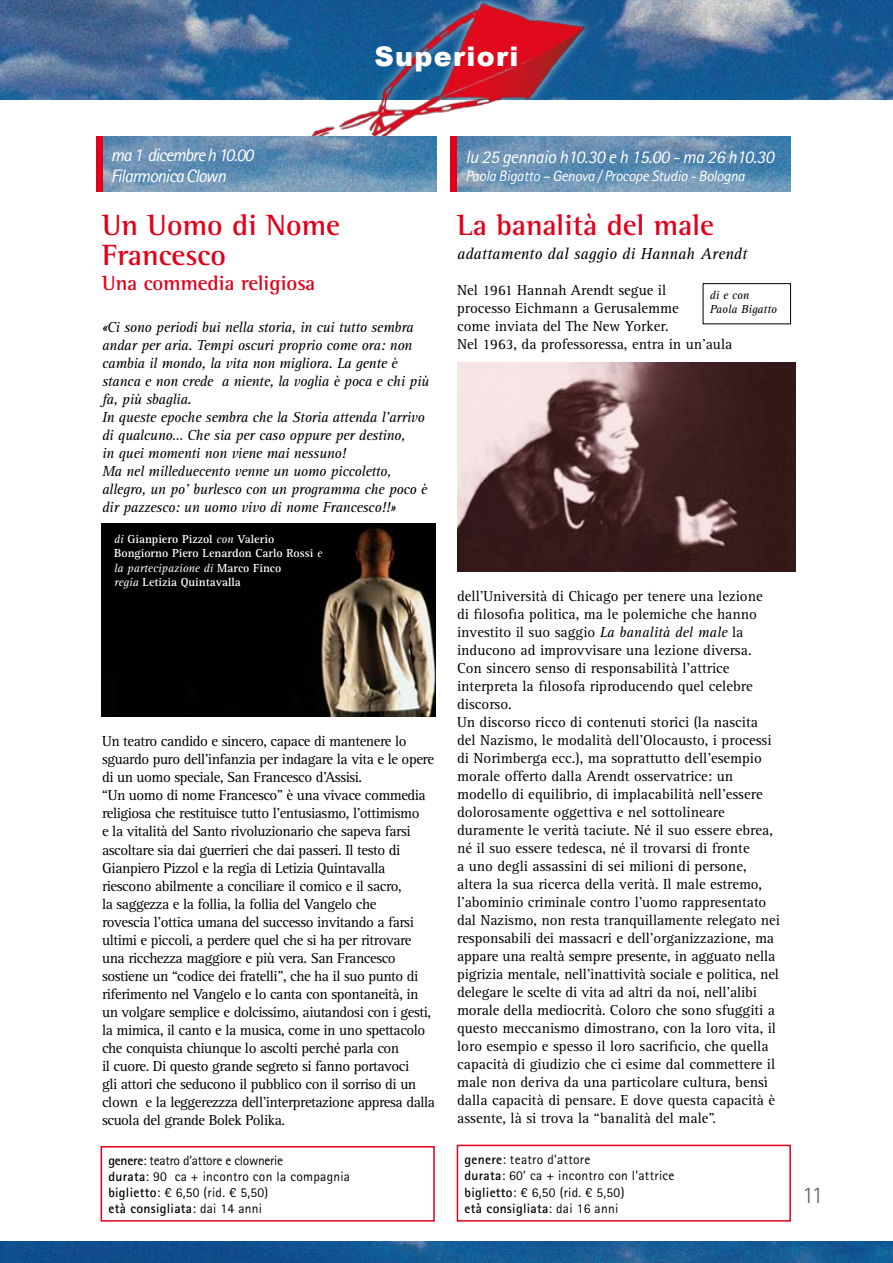
<style>
.page{position:relative;width:893px;height:1263px;background:#fff}
.page>*{position:absolute;margin:0;border:0;box-sizing:border-box;transform-origin:0 0}
.t1{font:700 30px/30px "Agfa Rotis Semi Serif";color:#e2001a}
.t2{font:900 27px "Arial";letter-spacing:.05em;color:#fff}
.t3{font:300 24px "Agfa Rotis Sans Serif";color:#666769}
.t4{font:700 21px "Agfa Rotis Semi Serif";color:#e2001a}
.t5{font:italic 18px "Agfa Rotis Sans Serif";letter-spacing:-.02em;color:#fff}
.t6{font:italic 18px/21.6px "Agfa Rotis Sans Serif";letter-spacing:-.05em;color:#fff}
.t7{font:italic 16.5px "Agfa Rotis Serif";color:#000}
.t8{font:15px/18px "Agfa Rotis Serif";letter-spacing:-.005em;color:#000}
.t9{font:15px/18px "Agfa Rotis Serif";letter-spacing:-.03em;color:#000}
.t10{font:italic 15px/18px "Agfa Rotis Serif";letter-spacing:-.02em;color:#000}
.t11{font:italic 15px "Agfa Rotis Sans Serif";letter-spacing:-.02em;color:#fff}
.t12{font:13.5px/16.2px "Agfa Rotis Sans Serif";letter-spacing:.02em;color:#000}
.t13{font:700 12px/14.4px "Agfa Rotis Serif";color:#fff}
.t14{font:italic 12px/14.4px "Agfa Rotis Serif";color:#000}
.s1{font-weight:400;font-style:italic}
.s2{font-weight:700}
.s3{font-style:italic}
</style>
<div class="page">
<img style="left:0;top:0;width:893px;height:100px">
<img style="left:0;top:1242px;width:893px;height:21px">
<div style="left:703px;top:283px;width:88px;height:41px;border:1px solid #000"></div>
<img style="left:457px;top:362px;width:338px;height:210px">
<svg style="left:124px;top:0;width:172px;height:100px"></svg>
<div style="left:457px;top:1145px;width:334px;height:76px;border:2px solid #e2001a"></div>
<div style="left:101px;top:1146px;width:334px;height:75px;border:2px solid #e2001a"></div>
<img style="left:102px;top:523px;width:334px;height:194px">
<div style="left:300px;top:0;width:326px;height:160px;background:#fff;opacity:.75"></div>
<img style="left:296px;top:0;width:300px;height:143px">
<img style="left:457px;top:136px;width:334px;height:55px">
<div style="left:451px;top:136px;width:6px;height:55px;background:#e2001a"></div>
<img style="left:102px;top:136px;width:334px;height:55px">
<div style="left:96px;top:136px;width:6px;height:55px;background:#e2001a"></div>
<h2 class="t2" style="left:374px;top:37px;width:146px">Superiori</h2>
<p class="t6" style="left:111px;top:144px;width:144px">ma 1 dicembre h 10.00<br>Filarmonica Clown</p>
<h1 class="t1" style="left:102px;top:210px;width:240px">Un Uomo di Nome<br>Francesco</h1>
<h3 class="t4" style="left:102px;top:271px;width:215px">Una commedia religiosa</h3>
<p class="t10" style="left:102px;top:319px;width:329px">«Ci sono periodi bui nella storia, in cui tutto sembra andar per aria. Tempi oscuri proprio come ora: non cambia il mondo, la vita non migliora. La gente è stanca e non crede a niente, la voglia è poca e chi più fa, più sbaglia.<br>In queste epoche sembra che la Storia attenda l’arrivo di qualcuno… Che sia per caso oppure per destino,<br>in quei momenti non viene mai nessuno!<br>Ma nel milleduecento venne un uomo piccoletto, allegro, un po’ burlesco con un programma che poco è dir pazzesco: un uomo vivo di nome Francesco!!»</p>
<p class="t13" style="left:114px;top:532px;width:210px"><span class="s1">di</span> Gianpiero Pizzol <span class="s1">con</span> Valerio<br>Bongiorno Piero Lenardon Carlo Rossi <span class="s1">e la partecipazione di</span> Marco Finco<br><span class="s1">regia</span> Letizia Quintavalla</p>
<p class="t9" style="left:102px;top:733px;width:335px">Un teatro candido e sincero, capace di mantenere lo sguardo puro dell’infanzia per indagare la vita e le opere di un uomo speciale, San Francesco d’Assisi.<br>“Un uomo di nome Francesco” è una vivace commedia religiosa che restituisce tutto l’entusiasmo, l’ottimismo<br>e la vitalità del Santo rivoluzionario che sapeva farsi ascoltare sia dai guerrieri che dai passeri. Il testo di Gianpiero Pizzol e la regia di Letizia Quintavalla riescono abilmente a conciliare il comico e il sacro,<br>la saggezza e la follia, la follia del Vangelo che<br>rovescia l’ottica umana del successo invitando a farsi ultimi e piccoli, a perdere quel che si ha per ritrovare una ricchezza maggiore e più vera. San Francesco sostiene un “codice dei fratelli”, che ha il suo punto di riferimento nel Vangelo e lo canta con spontaneità, in un volgare semplice e dolcissimo, aiutandosi con i gesti, la mimica, il canto e la musica, come in uno spettacolo che conquista chiunque lo ascolti perché parla con<br>il cuore. Di questo grande segreto si fanno portavoci<br>gli attori che seducono il pubblico con il sorriso di un clown e la leggerezzza dell’interpretazione appresa dalla scuola del grande Bolek Polika.</p>
<p class="t12" style="left:108px;top:1152px;width:243px"><span class="s2">genere</span>: teatro d’attore e clownerie<br><span class="s2">durata</span>: 90 ca + incontro con la compagnia <span class="s2">biglietto</span>: € 6,50 (rid. € 5,50)<br><span class="s2">età consigliata</span>: dai 14 anni</p>
<p class="t5" style="left:465px;top:146px;width:310px">lu 25 gennaio h10.30 e h 15.00 - ma 26 h10.30</p>
<p class="t11" style="left:465px;top:167px;width:281px">Paola Bigatto – Genova / Procope Studio - Bologna</p>
<h1 class="t1" style="left:457px;top:210px;width:258px">La banalità del male</h1>
<p class="t7" style="left:457px;top:244px;width:292px">adattamento dal saggio di Hannah Arendt</p>
<p class="t8" style="left:457px;top:282px;width:277px">Nel 1961 Hannah Arendt segue il<br>processo Eichmann a Gerusalemme<br>come inviata del The New Yorker.<br>Nel 1963, da professoressa, entra in un’aula</p>
<p class="t14" style="left:710px;top:288px;width:69px">di e con<br>Paola Bigatto</p>
<p class="t8" style="left:457px;top:588px;width:324px">dell’Università di Chicago per tenere una lezione<br>di filosofia politica, ma le polemiche che hanno investito il suo saggio <span class="s3">La banalità del male</span> la inducono ad improvvisare una lezione diversa.<br>Con sincero senso di responsabilità l’attrice interpreta la filosofa riproducendo quel celebre discorso.<br>Un discorso ricco di contenuti storici (la nascita del Nazismo, le modalità dell’Olocausto, i processi di Norimberga ecc.), ma soprattutto dell’esempio morale offerto dalla Arendt osservatrice: un modello di equilibrio, di implacabilità nell’essere dolorosamente oggettiva e nel sottolineare duramente le verità taciute. Né il suo essere ebrea, né il suo essere tedesca, né il trovarsi di fronte<br>a uno degli assassini di sei milioni di persone, altera la sua ricerca della verità. Il male estremo, l’abominio criminale contro l’uomo rappresentato dal Nazismo, non resta tranquillamente relegato nei responsabili dei massacri e dell’organizzazione, ma appare una realtà sempre presente, in agguato nella pigrizia mentale, nell’inattività sociale e politica, nel delegare le scelte di vita ad altri da noi, nell’alibi morale della mediocrità. Coloro che sono sfuggiti a questo meccanismo dimostrano, con la loro vita, il loro esempio e spesso il loro sacrificio, che quella capacità di giudizio che ci esime dal commettere il male non deriva da una particolare cultura, bensì dalla capacità di pensare. E dove questa capacità è assente, là si trova la “banalità del male”.</p>
<p class="t12" style="left:465px;top:1151px;width:211px"><span class="s2">genere</span>: teatro d’attore<br><span class="s2">durata</span>: 60’ ca + incontro con l’attrice <span class="s2">biglietto</span>: € 6,50 (rid. € 5,50)<br><span class="s2">età consigliata</span>: dai 16 anni</p>
<h3 class="t3" style="left:802px;top:1181px;width:22px">11</h3>
</div>
